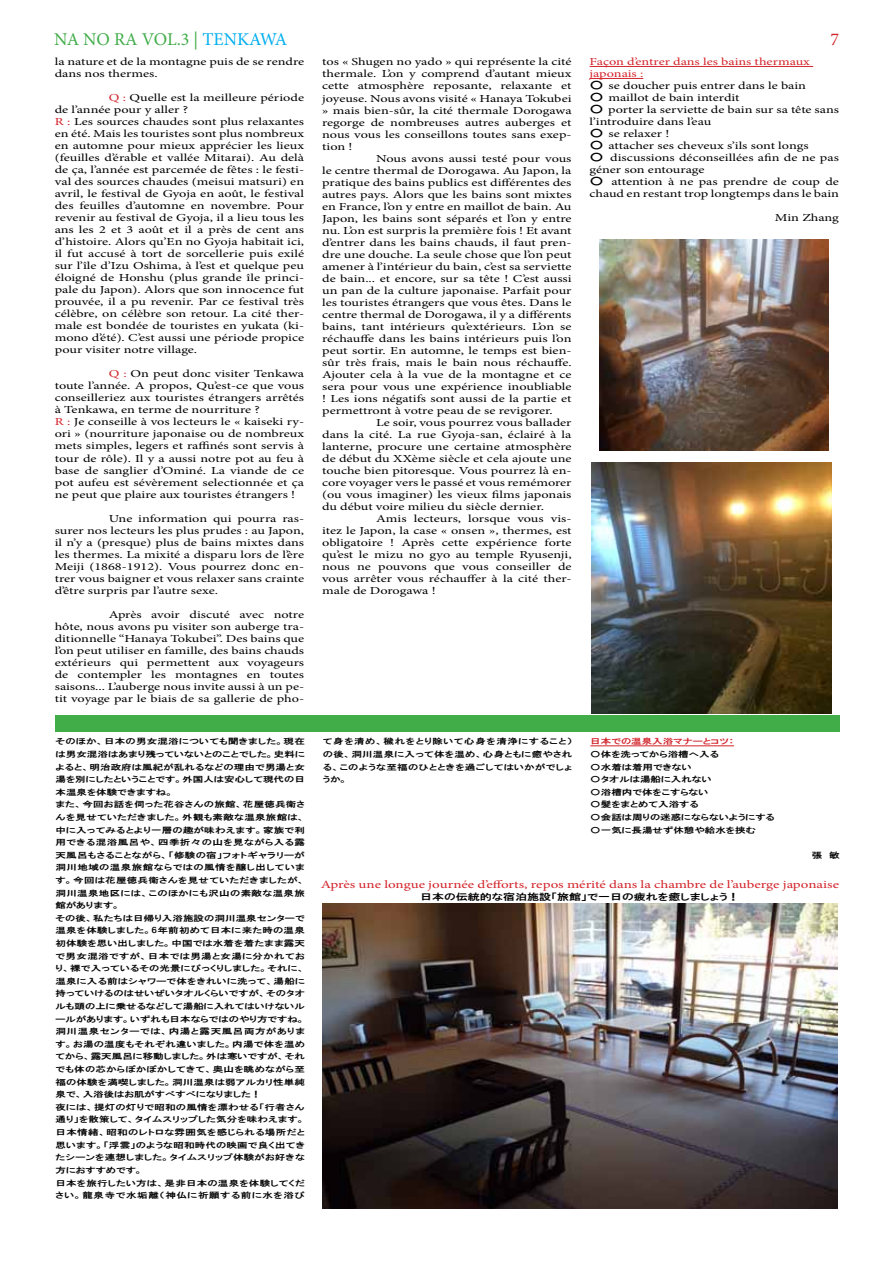
<style>
.page{position:relative;width:893px;height:1263px;background:#fff}
.page>*{position:absolute;margin:0;border:0;box-sizing:border-box;transform-origin:0 0}
.t1{font:18px "Minion Pro";letter-spacing:-.01em;color:#41ad49}
.t2{font:18px "Minion Pro";color:#d2232a}
.t3{font:11.25px "Minion Pro";letter-spacing:-.005em;color:#d2232a;scale:1.33 1}
.t4{font:10.65px/12px "Minion Pro";color:#000;scale:1.33 1}
.t5{font:9px "HGP Gothic E";color:#000;scale:1.33 1}
.t6{font:7.8px/12.6px "HGP Gothic E";letter-spacing:.02em;color:#000;scale:1.33 1}
.t7{font:7.8px/12.6px "HGP Gothic E";color:#000;scale:1.33 1}
.t8{font:7.8px "HGP Gothic E";color:#d2232a;scale:1.33 1}
.s1{color:#00aeef}
.s2{color:#d2232a}
.s3{font-family:"HGP Gothic E"}
</style>
<div class="page">
<hr style="left:590px;top:66px;width:223px;height:1px;background:#d2232a">
<hr style="left:590px;top:78px;width:53px;height:1px;background:#d2232a">
<hr style="left:590px;top:745px;width:144px;height:1px;background:#d2232a">
<div style="left:55px;top:716px;width:785px;height:16px;background:#41ad49"></div>
<img style="left:323px;top:904px;width:514px;height:305px">
<img style="left:599px;top:240px;width:230px;height:210px">
<img style="left:592px;top:463px;width:240px;height:250px">
<h1 class="t1" style="left:54px;top:27px;width:235px">NA NO RA VOL.3 | <span class="s1">TENKAWA</span></h1>
<h1 class="t2" style="left:830px;top:27px;width:10px">7</h1>
<p class="t4" style="left:55px;top:56px;width:189px">la nature et de la montagne puis de se rendre dans nos thermes.</p>
<p class="t4" style="left:55px;top:92px;width:189px;text-indent:54px"><span class="s2">Q :</span> Quelle est la meilleure période de l’année pour y aller ?<br><span class="s2">R :</span> Les sources chaudes sont plus relaxantes en été. Mais les touristes sont plus nombreux en automne pour mieux apprécier les lieux (feuilles d’érable et vallée Mitarai). Au delà de ça, l’année est parcemée de fêtes : le festi&shy;val des sources chaudes (meisui matsuri) en avril, le festival de Gyoja en août, le festival des feuilles d’automne en novembre. Pour revenir au festival de Gyoja, il a lieu tous les ans les 2 et 3 août et il a près de cent ans d’histoire. Alors qu’En no Gyoja habitait ici, il fut accusé à tort de sorcellerie puis exilé sur l’île d’Izu Oshima, à l’est et quelque peu éloigné de Honshu (plus grande île princi&shy;pale du Japon). Alors que son innocence fut prouvée, il a pu revenir. Par ce festival très célèbre, on célèbre son retour. La cité ther&shy;male est bondée de touristes en yukata (ki&shy;mono d’été). C’est aussi une période propice pour visiter notre village.</p>
<p class="t4" style="left:55px;top:368px;width:189px;text-indent:54px"><span class="s2">Q :</span> On peut donc visiter Tenkawa toute l’année. A propos, Qu’est-ce que vous conseilleriez aux touristes étrangers arrêtés à Tenkawa, en terme de nourriture ?<br><span class="s2">R :</span> Je conseille à vos lecteurs le « kaiseki ry&shy;ori » (nourriture japonaise ou de nombreux mets simples, legers et raffinés sont servis à tour de rôle). Il y a aussi notre pot au feu à base de sanglier d’Ominé. La viande de ce pot aufeu est sévèrement selectionnée et ça ne peut que plaire aux touristes étrangers !</p>
<p class="t4" style="left:55px;top:512px;width:189px;text-align:justify;text-indent:54px">Une information qui pourra ras&shy;surer nos lecteurs les plus prudes : au Japon, il n’y a (presque) plus de bains mixtes dans les thermes. La mixité a disparu lors de l’ère Meiji (1868-1912). Vous pourrez donc en&shy;trer vous baigner et vous relaxer sans crainte d’être surpris par l’autre sexe.</p>
<p class="t4" style="left:55px;top:608px;width:189px;text-align:justify;text-indent:54px">Après avoir discuté avec notre hôte, nous avons pu visiter son auberge tra&shy;ditionnelle “Hanaya Tokubei”. Des bains que l’on peut utiliser en famille, des bains chauds extérieurs qui permettent aux voyageurs de contempler les montagnes en toutes saisons... L’auberge nous invite aussi à un pe&shy;tit voyage par le biais de sa gallerie de pho-</p>
<p class="t4" style="left:590px;top:56px;width:189px"><span class="s2">Façon d’entrer dans les bains thermaux japonais :<br></span><span class="s3">〇</span> se doucher puis entrer dans le bain<br><span class="s3">〇</span> maillot de bain interdit<br><span class="s3">〇</span> porter la serviette de bain sur sa tête sans l’introduire dans l’eau<br><span class="s3">〇</span> se relaxer !<br><span class="s3">〇</span> attacher ses cheveux s’ils sont longs<br><span class="s3">〇</span> discussions déconseillées afin de ne pas géner son entourage<br><span class="s3">〇</span> attention à ne pas prendre de coup de chaud en restant trop longtemps dans le bain</p>
<p class="t4" style="left:775px;top:212px;width:50px">Min Zhang</p>
<p class="t4" style="left:322px;top:56px;width:189px">tos « Shugen no yado » qui représente la cité</p>
<p class="t4" style="left:322px;top:68px;width:189px">thermale. L’on y comprend d’autant mieux</p>
<p class="t4" style="left:322px;top:80px;width:189px">cette atmosphère reposante, relaxante et</p>
<p class="t4" style="left:322px;top:92px;width:189px">joyeuse. Nous avons visité « Hanaya Tokubei</p>
<p class="t4" style="left:322px;top:104px;width:189px">» mais bien-sûr, la cité thermale Dorogawa</p>
<p class="t4" style="left:322px;top:116px;width:189px">regorge de nombreuses autres auberges et</p>
<p class="t4" style="left:322px;top:128px;width:189px">nous vous les conseillons toutes sans exep-</p>
<p class="t4" style="left:322px;top:140px;width:24px">tion !</p>
<p class="t4" style="left:376px;top:152px;width:148px">Nous avons aussi testé pour vous</p>
<p class="t4" style="left:322px;top:164px;width:189px">le centre thermal de Dorogawa. Au Japon, la</p>
<p class="t4" style="left:322px;top:176px;width:189px">pratique des bains publics est différentes des</p>
<p class="t4" style="left:322px;top:188px;width:189px">autres pays. Alors que les bains sont mixtes</p>
<p class="t4" style="left:322px;top:200px;width:189px">en France, l’on y entre en maillot de bain. Au</p>
<p class="t4" style="left:322px;top:212px;width:189px">Japon, les bains sont séparés et l’on y entre</p>
<p class="t4" style="left:322px;top:224px;width:189px">nu. L’on est surpris la première fois ! Et avant</p>
<p class="t4" style="left:322px;top:236px;width:189px">d’entrer dans les bains chauds, il faut pren-</p>
<p class="t4" style="left:322px;top:248px;width:189px">dre une douche. La seule chose que l’on peut</p>
<p class="t4" style="left:322px;top:260px;width:189px">amener à l’intérieur du bain, c’est sa serviette</p>
<p class="t4" style="left:322px;top:272px;width:189px">de bain... et encore, sur sa tête ! C’est aussi</p>
<p class="t4" style="left:322px;top:284px;width:189px">un pan de la culture japonaise. Parfait pour</p>
<p class="t4" style="left:322px;top:296px;width:189px">les touristes étrangers que vous êtes. Dans le</p>
<p class="t4" style="left:322px;top:308px;width:189px">centre thermal de Dorogawa, il y a différents</p>
<p class="t4" style="left:322px;top:320px;width:189px">bains, tant intérieurs qu’extérieurs. L’on se</p>
<p class="t4" style="left:322px;top:332px;width:189px">réchauffe dans les bains intérieurs puis l’on</p>
<p class="t4" style="left:322px;top:344px;width:189px">peut sortir. En automne, le temps est bien-</p>
<p class="t4" style="left:322px;top:356px;width:189px">sûr très frais, mais le bain nous réchauffe.</p>
<p class="t4" style="left:322px;top:368px;width:189px">Ajouter cela à la vue de la montagne et ce</p>
<p class="t4" style="left:322px;top:380px;width:189px">sera pour vous une expérience inoubliable</p>
<p class="t4" style="left:322px;top:392px;width:189px">! Les ions négatifs sont aussi de la partie et</p>
<p class="t4" style="left:322px;top:404px;width:175px">permettront à votre peau de se revigorer.</p>
<p class="t4" style="left:376px;top:416px;width:148px">Le soir, vous pourrez vous ballader</p>
<p class="t4" style="left:322px;top:428px;width:189px">dans la cité. La rue Gyoja-san, éclairé à la</p>
<p class="t4" style="left:322px;top:440px;width:189px">lanterne, procure une certaine atmosphère</p>
<p class="t4" style="left:322px;top:452px;width:189px">de début du XXème siècle et cela ajoute une</p>
<p class="t4" style="left:322px;top:464px;width:189px">touche bien pitoresque. Vous pourrez là en-</p>
<p class="t4" style="left:322px;top:476px;width:189px">core voyager vers le passé et vous remémorer</p>
<p class="t4" style="left:322px;top:488px;width:189px">(ou vous imaginer) les vieux films japonais</p>
<p class="t4" style="left:322px;top:500px;width:168px">du début voire milieu du siècle dernier.</p>
<p class="t4" style="left:376px;top:512px;width:148px">Amis lecteurs, lorsque vous vis-</p>
<p class="t4" style="left:322px;top:524px;width:189px">itez le Japon, la case « onsen », thermes, est</p>
<p class="t4" style="left:322px;top:536px;width:189px">obligatoire ! Après cette expérience forte</p>
<p class="t4" style="left:322px;top:548px;width:189px">qu’est le mizu no gyo au temple Ryusenji,</p>
<p class="t4" style="left:322px;top:560px;width:189px">nous ne pouvons que vous conseiller de</p>
<p class="t4" style="left:322px;top:572px;width:189px">vous arrêter vous réchauffer à la cité ther-</p>
<p class="t4" style="left:322px;top:584px;width:87px">male de Dorogawa !</p>
<p class="t6" style="left:56px;top:735px;width:189px">そのほか、日本の男女混浴についても聞きました。現在は男女混浴はあまり残っていないとのことでした。史料によると、明治政府は風紀が乱れるなどの理由で男湯と女湯を別にしたということです。外国人は安心して現代の日本温泉を体験できますね。<br>また、今回お話を伺った花谷さんの旅館、花屋徳兵衛さんを見せていただきました。外観も素敵な温泉旅館は、中に入ってみるとより一層の趣が味わえます。家族で利用できる混浴風呂や、四季折々の山を見ながら入る露天風呂もさることながら、「修験の宿」フォトギャラリーが洞川地域の温泉旅館ならではの風情を醸し出しています。今回は花屋徳兵衛さんを見せていただきましたが、洞川温泉地区には、このほかにも沢山の素敵な温泉旅館があります。<br>その後、私たちは日帰り入浴施設の洞川温泉センターで温泉を体験しました。6年前初めて日本に来た時の温泉初体験を思い出しました。中国では水着を着たまま露天で男女混浴ですが、日本では男湯と女湯に分かれており、裸で入っているその光景にびっくりしました。それに、温泉に入る前はシャワーで体をきれいに洗って、湯船に持っていけるのはせいぜいタオルくらいですが、そのタオルも頭の上に乗せるなどして湯船に入れてはいけないルールがあります。いずれも日本ならではのやり方ですね。洞川温泉センターでは、内湯と露天風呂両方があります。お湯の温度もそれぞれ違いました。内湯で体を温めてから、露天風呂に移動しました。外は寒いですが、それでも体の芯からぽかぽかしてきて、奥山を眺めながら至福の体験を満喫しました。洞川温泉は弱アルカリ性単純泉で、入浴後はお肌がすべすべになりました！<br>夜には、提灯の灯りで昭和の風情を漂わせる「行者さん通り」を散策して、タイムスリップした気分を味わえます。日本情緒、昭和のレトロな雰囲気を感じられる場所だと思います。「浮雲」のような昭和時代の映画で良く出てきたシーンを連想しました。タイムスリップ体験がお好きな方におすすめです。<br>日本を旅行したい方は、是非日本の温泉を体験してください。龍泉寺で水垢離（神仏に祈願する前に水を浴び</p>
<p class="t6" style="left:323px;top:735px;width:189px;text-align:justify">て身を清め、穢れをとり除いて心身を清浄にすること）の後、洞川温泉に入って体を温め、心身ともに癒やされる、このような至福のひとときを過ごしてはいかがでしょうか。</p>
<p class="t8" style="left:590px;top:738px;width:110px">日本での温泉入浴マナーとコツ：</p>
<p class="t7" style="left:590px;top:748px;width:140px">〇体を洗ってから浴槽へ入る<br>〇水着は着用できない<br>〇タオルは湯船に入れない<br>〇浴槽内で体をこすらない　<br>〇髪をまとめて入浴する<br>〇会話は周りの迷惑にならないようにする〇一気に長湯せず休憩や給水を挟む</p>
<p class="t6" style="left:812px;top:849px;width:23px">張　敏</p>
<p class="t3" style="left:321px;top:877px;width:391px">Après une longue journée d’efforts, repos mérité dans la chambre de l’auberge japonaise</p>
<p class="t5" style="left:420px;top:892px;width:242px">日本の伝統的な宿泊施設「旅館」で一日の疲れを癒しましょう！</p>
</div>
